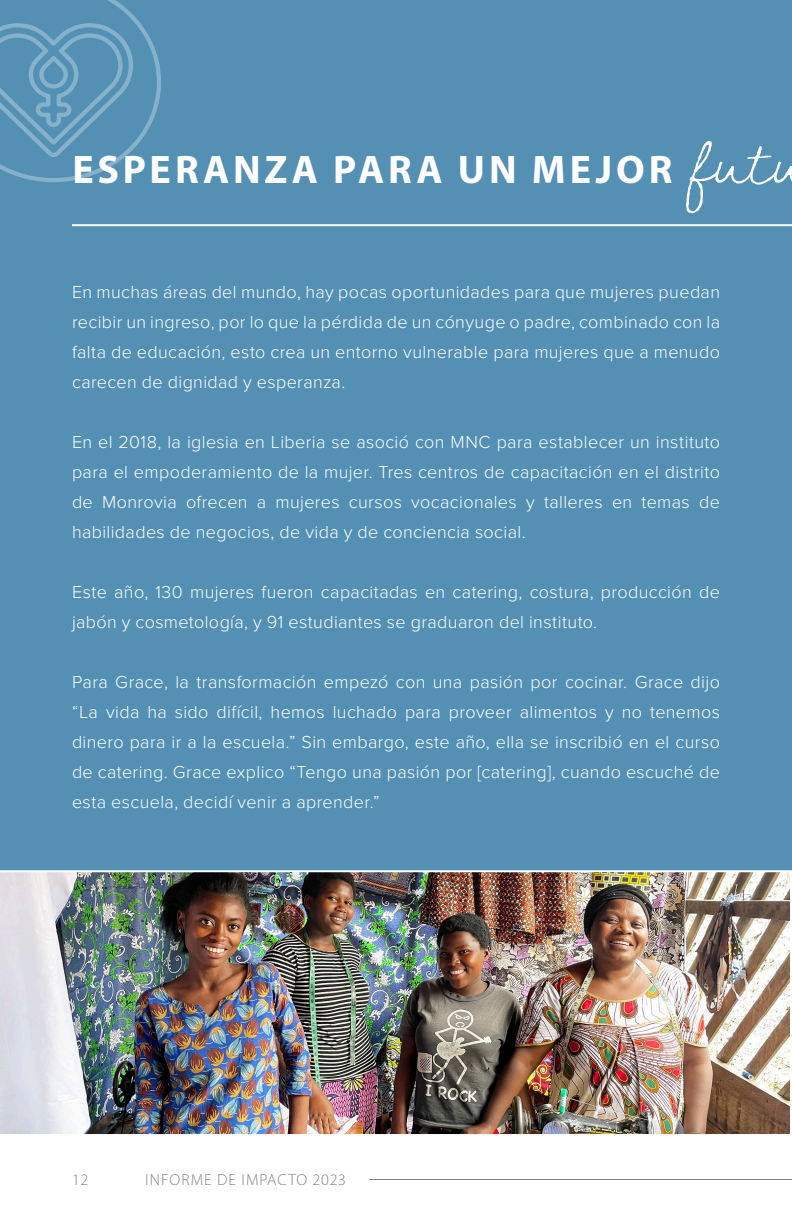
<style>
.page{position:relative;width:792px;height:1224px;background:#fff}
.page>*{position:absolute;margin:0;border:0;box-sizing:border-box;transform-origin:0 0}
.Headline_2{font:110px "Braisetto";color:#fff}
.Headline_5{font:700 40px "Myriad Pro";letter-spacing:.095em;color:#fff}
.Body_Text{font:300 18px/30px "Proxima Nova";letter-spacing:.02em;color:#fff;text-align:justify}
.t1{font:300 16px "Myriad Pro";letter-spacing:.07em;color:#808285}
</style>
<div class="page">
<hr style="left:369px;top:1179px;width:423px;height:1px;background:#808285">
<div style="left:0;top:0;width:792px;height:877px;background:#5390b4"></div>
<hr style="left:72px;top:224px;width:720px;height:2px;background:#fff">
<svg style="left:0;top:0;width:161px;height:182px"></svg>
<img style="left:0;top:870px;width:792px;height:264px">
<p class="Headline_5" style="left:72px;top:143px;width:602px">ESPERANZA PARA UN MEJOR</p>
<p class="Headline_2" style="left:691px;top:90px;width:83px">fut</p>
<p class="Body_Text" style="left:72px;top:276px;width:650px">En muchas áreas del mundo, hay pocas oportunidades para que mujeres puedan recibir un ingreso, por lo que la pérdida de un cónyuge o padre, combinado con la falta de educación, esto crea un entorno vulnerable para mujeres que a menudo carecen de dignidad y esperanza.</p>
<p class="Body_Text" style="left:72px;top:426px;width:650px">En el 2018, la iglesia en Liberia se asoció con MNC para establecer un instituto para el empoderamiento de la mujer. Tres centros de capacitación en el distrito de Monrovia ofrecen a mujeres cursos vocacionales y talleres en temas de habilidades de negocios, de vida y de conciencia social.</p>
<p class="Body_Text" style="left:72px;top:576px;width:649px">Este año, 130 mujeres fueron capacitadas en catering, costura, producción de jabón y cosmetología, y 91 estudiantes se graduaron del instituto.</p>
<p class="Body_Text" style="left:72px;top:666px;width:650px">Para Grace, la transformación empezó con una pasión por cocinar. Grace dijo “La vida ha sido difícil, hemos luchado para proveer alimentos y no tenemos dinero para ir a la escuela.” Sin embargo, este año, ella se inscribió en el curso de catering. Grace explico “Tengo una pasión por [catering], cuando escuché de esta escuela, decidí venir a aprender.”</p>
<p class="t1" style="left:72px;top:1170px;width:18px">12</p>
<p class="t1" style="left:145px;top:1170px;width:202px">INFORME DE IMPACTO 2023</p>
</div>
